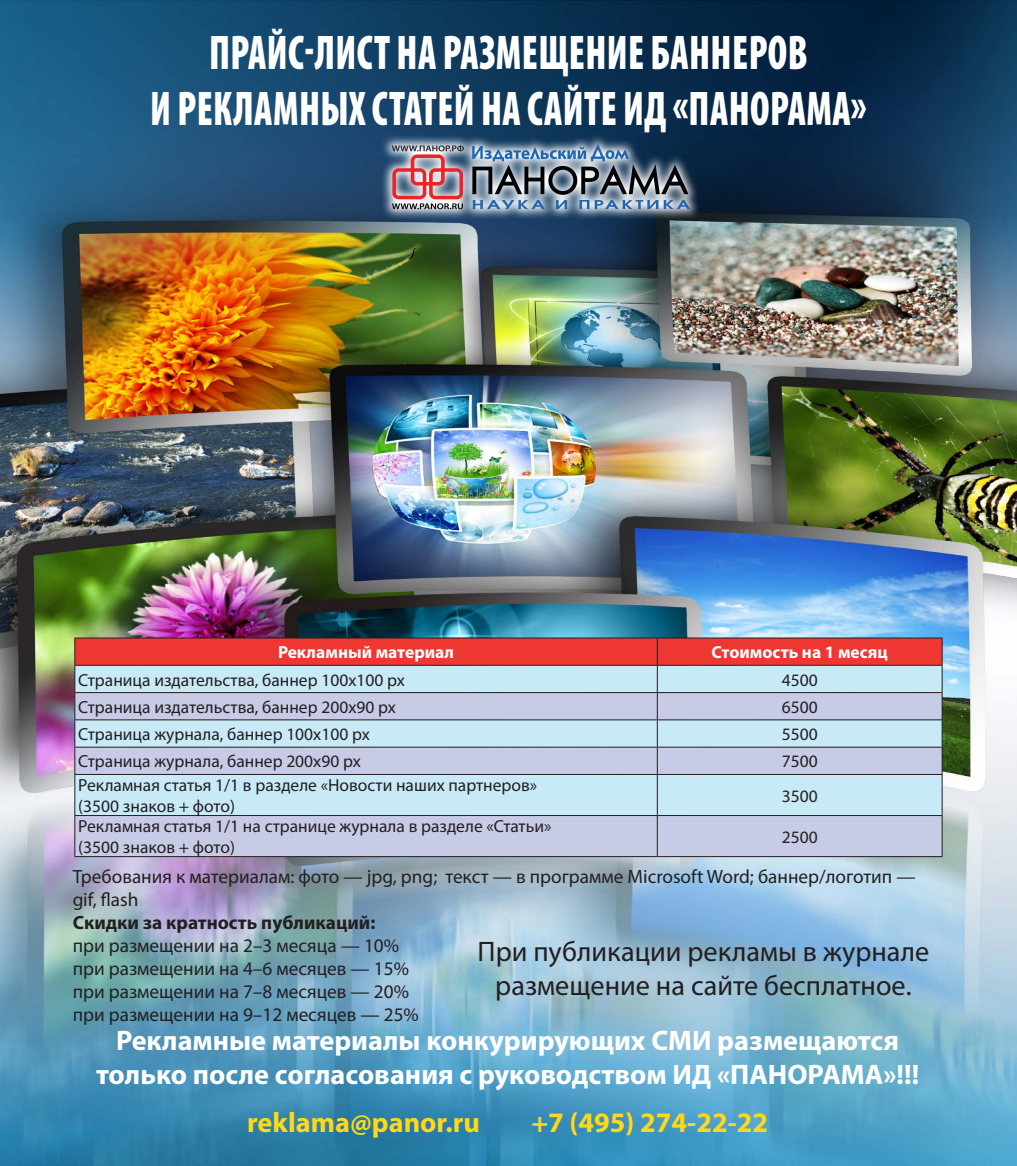
<style>
.page{position:relative;width:1017px;height:1166px;background:#fff}
.page>*{position:absolute;margin:0;border:0;box-sizing:border-box;transform-origin:0 0}
.t1{font:900 condensed 49px "Myriad Pro";letter-spacing:.01em;color:#fff;scale:.8 1}
.t2{font:700 28.35px/33.9px "Myriad Pro";color:#fff;text-align:center}
.t3{font:28.35px "Myriad Pro";color:#231f20}
.t4{font:700 28.35px "Myriad Pro";color:#ffd817}
.Обычный{font:19.25px/23.1px "Myriad Pro";color:#231f20}
.Обычный-2{font:700 19.25px "Myriad Pro";color:#231f20}
.Обычный-3{font:17.5px "Myriad Pro";color:#231f20}
.Обычный-4{font:700 17.5px "Myriad Pro";color:#fff}
</style>
<div class="page">
<img style="left:0;top:0;width:1017px;height:1166px">
<svg style="left:381px;top:133px;width:320px;height:87px;background:#3d5975"></svg>
<svg style="left:472px;top:144px;width:218px;height:65px;background:#718497"></svg>
<svg style="left:392px;top:145px;width:72px;height:64px;background:#b18b95"></svg>
<svg style="left:75px;top:775px;width:867px;height:81px;background:#c7daed"></svg>
<hr style="left:74px;top:637px;width:583px;height:1px;background:#231f20">
<hr style="left:657px;top:637px;width:286px;height:1px;background:#231f20">
<svg style="left:74px;top:638px;width:869px;height:136px;background:#c8b3c1"></svg>
<hr style="left:74px;top:774px;width:583px;height:1px;background:#231f20">
<hr style="left:74px;top:775px;width:1px;height:40px;background:#231f20">
<hr style="left:657px;top:774px;width:286px;height:1px;background:#231f20">
<hr style="left:657px;top:775px;width:1px;height:40px;background:#231f20">
<hr style="left:942px;top:775px;width:1px;height:40px;background:#231f20">
<hr style="left:74px;top:815px;width:583px;height:1px;background:#231f20">
<hr style="left:74px;top:816px;width:1px;height:40px;background:#231f20">
<hr style="left:74px;top:856px;width:583px;height:1px;background:#231f20">
<hr style="left:657px;top:815px;width:286px;height:1px;background:#231f20">
<hr style="left:657px;top:816px;width:1px;height:40px;background:#231f20">
<hr style="left:942px;top:816px;width:1px;height:40px;background:#231f20">
<hr style="left:657px;top:856px;width:286px;height:1px;background:#231f20">
<p class="t1" style="left:209px;top:21px;width:750px">ПРАЙС-ЛИСТ НА РАЗМЕЩЕНИЕ БАННЕРОВ</p>
<p class="t1" style="left:150px;top:77px;width:897px">И РЕКЛАМНЫХ СТАТЕЙ НА САЙТЕ ИД «ПАНОРАМА»</p>
<p class="Обычный-4" style="left:278px;top:641px;width:178px">Рекламный материал</p>
<p class="Обычный-4" style="left:712px;top:641px;width:178px">Стоимость на 1 месяц</p>
<p class="Обычный-3" style="left:78px;top:669px;width:328px">Страница издательства, баннер 100х100 px</p>
<p class="Обычный-3" style="left:782px;top:669px;width:37px">4500</p>
<p class="Обычный-3" style="left:78px;top:696px;width:319px">Страница издательства, баннер 200х90 px</p>
<p class="Обычный-3" style="left:782px;top:696px;width:37px">6500</p>
<p class="Обычный-3" style="left:78px;top:723px;width:293px">Страница журнала, баннер 100х100 px</p>
<p class="Обычный-3" style="left:782px;top:723px;width:37px">5500</p>
<p class="Обычный-3" style="left:78px;top:751px;width:284px">Страница журнала, баннер 200х90 px</p>
<p class="Обычный-3" style="left:782px;top:751px;width:37px">7500</p>
<p class="Обычный-3" style="left:78px;top:774px;width:460px">Рекламная статья 1/1 в разделе «Новости наших партнеров»</p>
<p class="Обычный-3" style="left:78px;top:795px;width:158px">(3500 знаков + фото)</p>
<p class="Обычный-3" style="left:782px;top:785px;width:37px">3500</p>
<p class="Обычный-3" style="left:78px;top:815px;width:475px">Рекламная статья 1/1 на странице журнала в разделе «Статьи»</p>
<p class="Обычный-3" style="left:78px;top:836px;width:158px">(3500 знаков + фото)</p>
<p class="Обычный-3" style="left:782px;top:826px;width:37px">2500</p>
<p class="Обычный" style="left:73px;top:864px;width:844px">Требования к материалам: фото — jpg, png; текст — в программе Microsoft Word; баннер/логотип — gif, flash</p>
<p class="Обычный-2" style="left:73px;top:910px;width:304px">Скидки за кратность публикаций:</p>
<p class="Обычный" style="left:73px;top:934px;width:328px">при размещении на 2–3 месяца — 10%</p>
<p class="Обычный" style="left:73px;top:957px;width:338px">при размещении на 4–6 месяцев — 15%</p>
<p class="Обычный" style="left:73px;top:980px;width:338px">при размещении на 7–8 месяцев — 20%</p>
<p class="Обычный" style="left:73px;top:1003px;width:348px">при размещении на 9–12 месяцев — 25%</p>
<p class="t3" style="left:478px;top:934px;width:453px">При публикации рекламы в журнале</p>
<p class="t3" style="left:495px;top:968px;width:418px">размещение на сайте бесплатное.</p>
<p class="t2" style="left:96px;top:1022px;width:825px">Рекламные материалы конкурирующих СМИ размещаются только после согласования с руководством ИД «ПАНОРАМА»!!!</p>
<p class="t4" style="left:247px;top:1103px;width:234px">reklama@panor.ru</p>
<p class="t4" style="left:531px;top:1103px;width:238px">+7 (495) 274-22-22</p>
</div>
